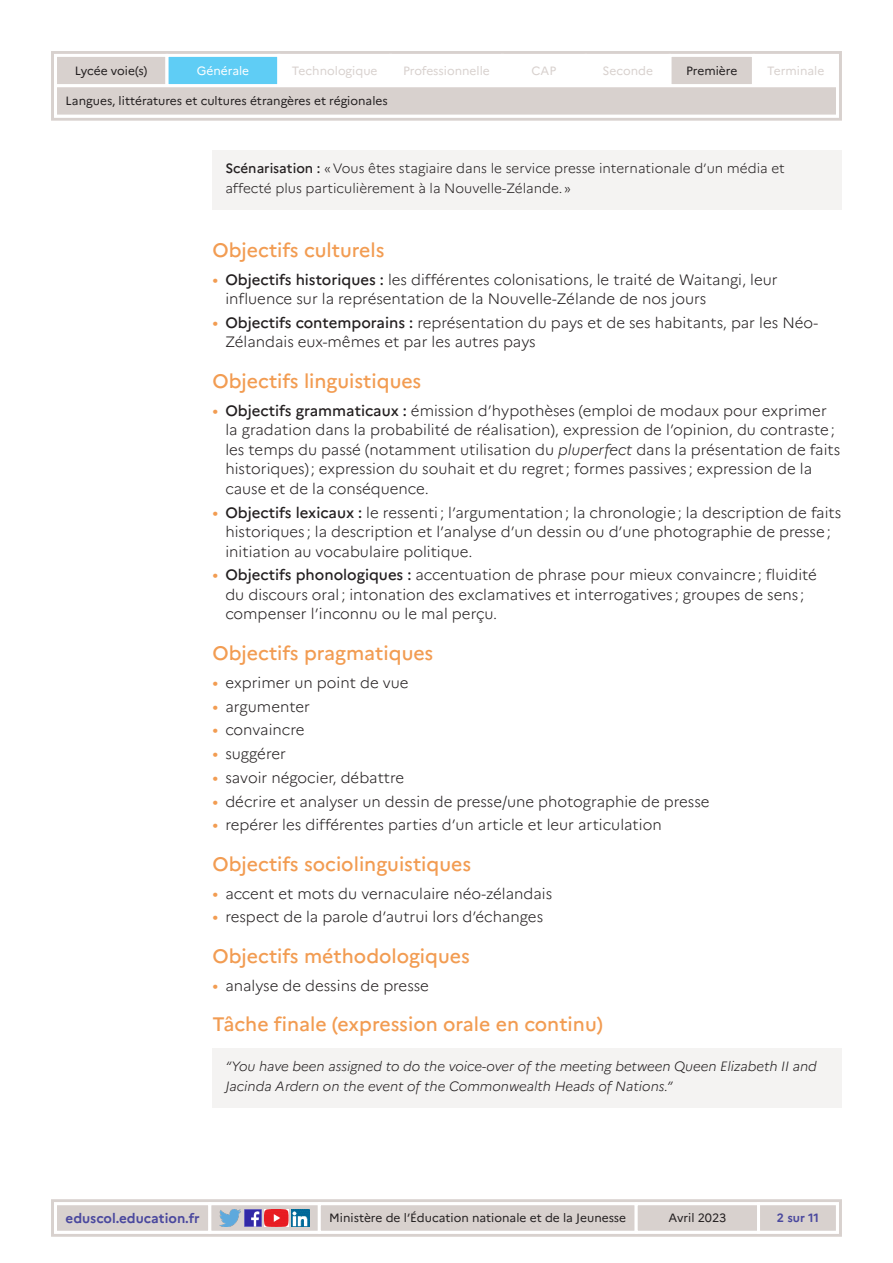
<style>
.page{position:relative;width:893px;height:1263px;background:#fff}
.page>*{position:absolute;margin:0;border:0;box-sizing:border-box;transform-origin:0 0}
._03_titre_2{font:500 19.5px "Marianne";color:#f29c52}
.t1{font:300 15px/19.5px "Marianne";color:#231f20}
._08_txt_encadré{font:italic 300 13.5px/19.5px "Marianne";color:#231f20}
._08_txt_encadré-2{font:300 13.5px/19.5px "Marianne";color:#231f20}
.t2{font:700 13.5px "Marianne";color:#4a489e}
.t3{font:12px "Marianne";color:#231f20}
.t4{font:12px "Marianne";color:#d8d1ce}
.t5{font:12px "Marianne";color:#fff}
.t6{font:700 12px "Marianne";color:#4a489e}
.s1{font-weight:500}
.s2{font-weight:400;font-size:16.5px;color:#f29c52}
.s3{font-style:italic}
</style>
<div class="page">
<div style="left:51px;top:1199px;width:791px;height:38px;border:3px solid #d8d1ce"></div>
<svg style="left:52px;top:1201px;width:788px;height:34px"></svg>
<div style="left:51px;top:51px;width:791px;height:70px;border:3px solid #d8d1ce"></div>
<svg style="left:52px;top:52px;width:788px;height:67px"></svg>
<div style="left:213px;top:150px;width:629px;height:60px;background:#f4f3f2"></div>
<div style="left:213px;top:1048px;width:629px;height:60px;background:#f4f3f2"></div>
<p class="t3" style="left:75px;top:63px;width:74px">Lycée voie(s)</p>
<p class="t5" style="left:197px;top:63px;width:54px">Générale</p>
<p class="t4" style="left:292px;top:63px;width:87px">Technologique</p>
<p class="t4" style="left:403px;top:63px;width:88px">Professionnelle</p>
<p class="t4" style="left:532px;top:63px;width:26px">CAP</p>
<p class="t4" style="left:603px;top:63px;width:52px">Seconde</p>
<p class="t3" style="left:686px;top:63px;width:53px">Première</p>
<p class="t4" style="left:767px;top:63px;width:59px">Terminale</p>
<p class="t3" style="left:66px;top:94px;width:324px">Langues, littératures et cultures étrangères et régionales</p>
<p class="_08_txt_encadré-2" style="left:225px;top:159px;width:561px"><span class="s1">Scénarisation :</span> «Vous êtes stagiaire dans le service presse internationale d’un média et affecté plus particulièrement à la Nouvelle-Zélande.»</p>
<p class="_03_titre_2" style="left:213px;top:238px;width:173px">Objectifs culturels</p>
<p class="t1" style="left:225px;top:269px;width:554px;text-indent:-13px"><span class="s2">•</span> <span class="s1">Objectifs historiques :</span> les différentes colonisations, le traité de Waitangi, leur influence sur la représentation de la Nouvelle-Zélande de nos jours</p>
<p class="t1" style="left:225px;top:313px;width:594px;text-indent:-13px"><span class="s2">•</span> <span class="s1">Objectifs contemporains :</span> représentation du pays et de ses habitants, par les Néo-<br>Zélandais eux-mêmes et par les autres pays</p>
<p class="_03_titre_2" style="left:213px;top:369px;width:210px">Objectifs linguistiques</p>
<p class="t1" style="left:225px;top:401px;width:616px;text-indent:-13px"><span class="s2">•</span> <span class="s1">Objectifs grammaticaux :</span> émission d’hypothèses (emploi de modaux pour exprimer la gradation dans la probabilité de réalisation), expression de l’opinion, du contraste; les temps du passé (notamment utilisation du <span class="s3">pluperfect</span> dans la présentation de faits historiques); expression du souhait et du regret ; formes passives ; expression de la cause et de la conséquence.</p>
<p class="t1" style="left:225px;top:502px;width:617px;text-indent:-13px"><span class="s2">•</span> <span class="s1">Objectifs lexicaux :</span> le ressenti; l’argumentation; la chronologie; la description de faits historiques ; la description et l’analyse d’un dessin ou d’une photographie de presse; initiation au vocabulaire politique.</p>
<p class="t1" style="left:225px;top:565px;width:593px;text-indent:-13px"><span class="s2">•</span> <span class="s1">Objectifs phonologiques :</span> accentuation de phrase pour mieux convaincre; fluidité du discours oral; intonation des exclamatives et interrogatives ; groupes de sens ; compenser l’inconnu ou le mal perçu.</p>
<p class="_03_titre_2" style="left:213px;top:641px;width:222px">Objectifs pragmatiques</p>
<p class="t1" style="left:213px;top:673px;width:198px"><span class="s2">•</span> exprimer un point de vue</p>
<p class="t1" style="left:213px;top:696px;width:99px"><span class="s2">•</span> argumenter</p>
<p class="t1" style="left:213px;top:720px;width:93px"><span class="s2">•</span> convaincre</p>
<p class="t1" style="left:213px;top:744px;width:75px"><span class="s2">•</span> suggérer</p>
<p class="t1" style="left:213px;top:768px;width:193px"><span class="s2">•</span> savoir négocier, débattre</p>
<p class="t1" style="left:213px;top:791px;width:498px"><span class="s2">•</span> décrire et analyser un dessin de presse/une photographie de presse</p>
<p class="t1" style="left:213px;top:815px;width:451px"><span class="s2">•</span> repérer les différentes parties d’un article et leur articulation</p>
<p class="_03_titre_2" style="left:213px;top:852px;width:260px">Objectifs sociolinguistiques</p>
<p class="t1" style="left:213px;top:883px;width:341px"><span class="s2">•</span> accent et mots du vernaculaire néo-zélandais</p>
<p class="t1" style="left:213px;top:907px;width:332px"><span class="s2">•</span> respect de la parole d’autrui lors d’échanges</p>
<p class="_03_titre_2" style="left:213px;top:944px;width:259px">Objectifs méthodologiques</p>
<p class="t1" style="left:213px;top:976px;width:218px"><span class="s2">•</span> analyse de dessins de presse</p>
<p class="_03_titre_2" style="left:213px;top:1012px;width:392px">Tâche finale (expression orale en continu)</p>
<p class="_08_txt_encadré" style="left:225px;top:1056px;width:593px">“You have been assigned to do the voice-over of the meeting between Queen Elizabeth II and<br>Jacinda Ardern on the event of the Commonwealth Heads of Nations.”</p>
<p class="t2" style="left:66px;top:1210px;width:136px">eduscol.education.fr</p>
<p class="t3" style="left:329px;top:1211px;width:298px">Ministère de l’Éducation nationale et de la Jeunesse</p>
<p class="t3" style="left:668px;top:1211px;width:59px">Avril 2023</p>
<p class="t6" style="left:777px;top:1211px;width:44px">2 sur 11</p>
</div>
